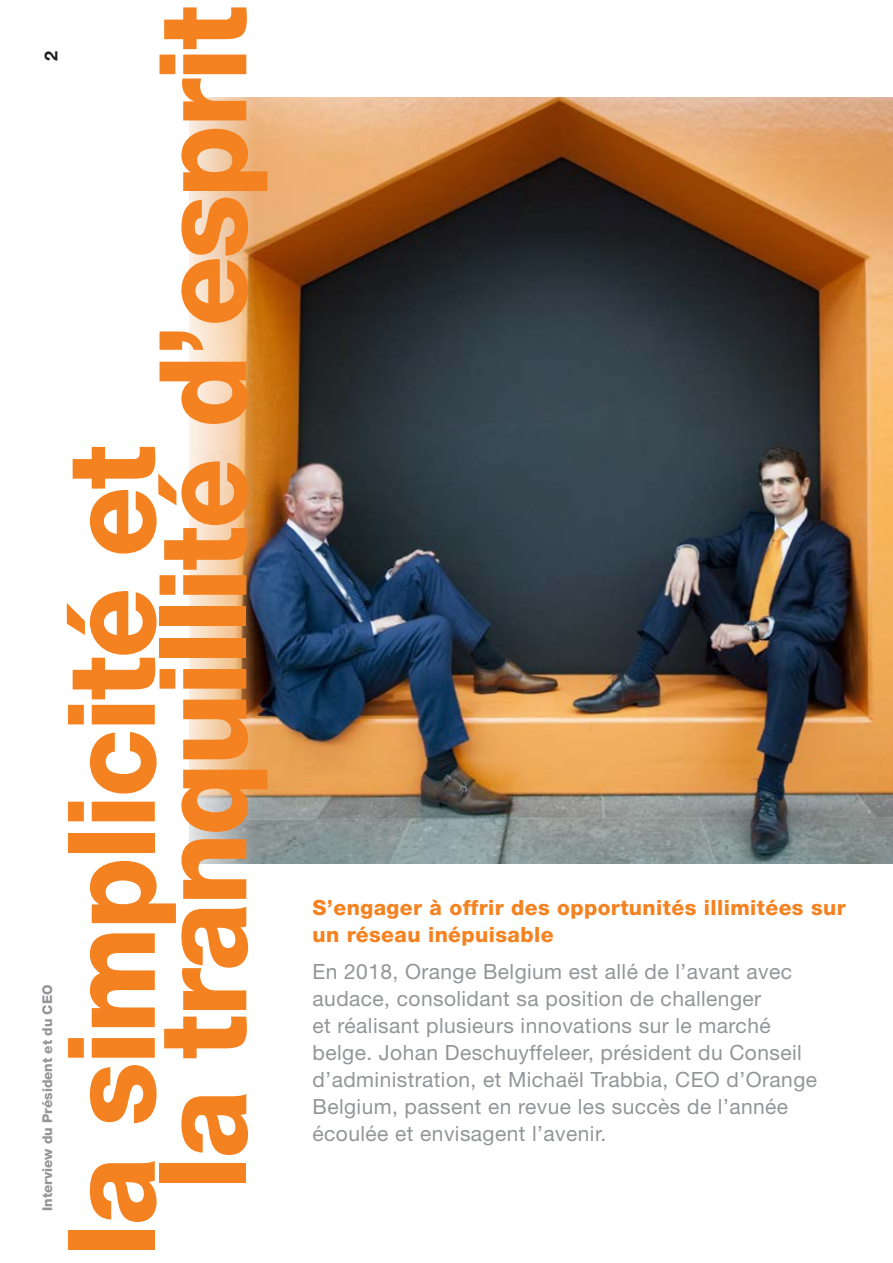
<style>
.page{position:relative;width:893px;height:1263px;background:#fff}
.page>*{position:absolute;margin:0;border:0;box-sizing:border-box;transform-origin:0 0}
.t1{font:800 121.5px/91.5px "Helvetica Neue LT Std";letter-spacing:-.025em;color:#f58220;scale:.95 1}
.t2{font:21px/27px "Helvetica Neue LT Std";letter-spacing:.02em;color:#939598}
.t3{font:800 21px/27px "Helvetica Neue LT Std";letter-spacing:.02em;color:#f58220}
.t4{font:700 18px "Helvetica Neue LT Std";color:#231f20}
.t5{font:800 13.5px "Helvetica Neue LT Std";color:#939598}
</style>
<div class="page">
<img style="left:268px;top:98px;width:625px;height:766px">
<svg style="left:189px;top:97px;width:79px;height:767px;background:#ddb995"></svg>
<p class="t4" style="left:40px;top:61px;width:12px;rotate:-90deg">2</p>
<p class="t5" style="left:39px;top:1211px;width:228px;rotate:-90deg">Interview du Président et du CEO</p>
<h1 class="t1" style="left:65px;top:1190px;width:1248px;text-indent:-67px;rotate:-90deg">la simplicité et<br>la tranquillité d’esprit</h1>
<p class="t3" style="left:313px;top:894px;width:535px">S’engager à offrir des opportunités illimitées sur un réseau inépuisable</p>
<p class="t2" style="left:313px;top:958px;width:506px">En 2018, Orange Belgium est allé de l’avant avec audace, consolidant sa position de challenger<br>et réalisant plusieurs innovations sur le marché belge. Johan Deschuyffeleer, président du Conseil d’administration, et Michaël Trabbia, CEO d’Orange Belgium, passent en revue les succès de l’année écoulée et envisagent l’avenir.</p>
</div>
